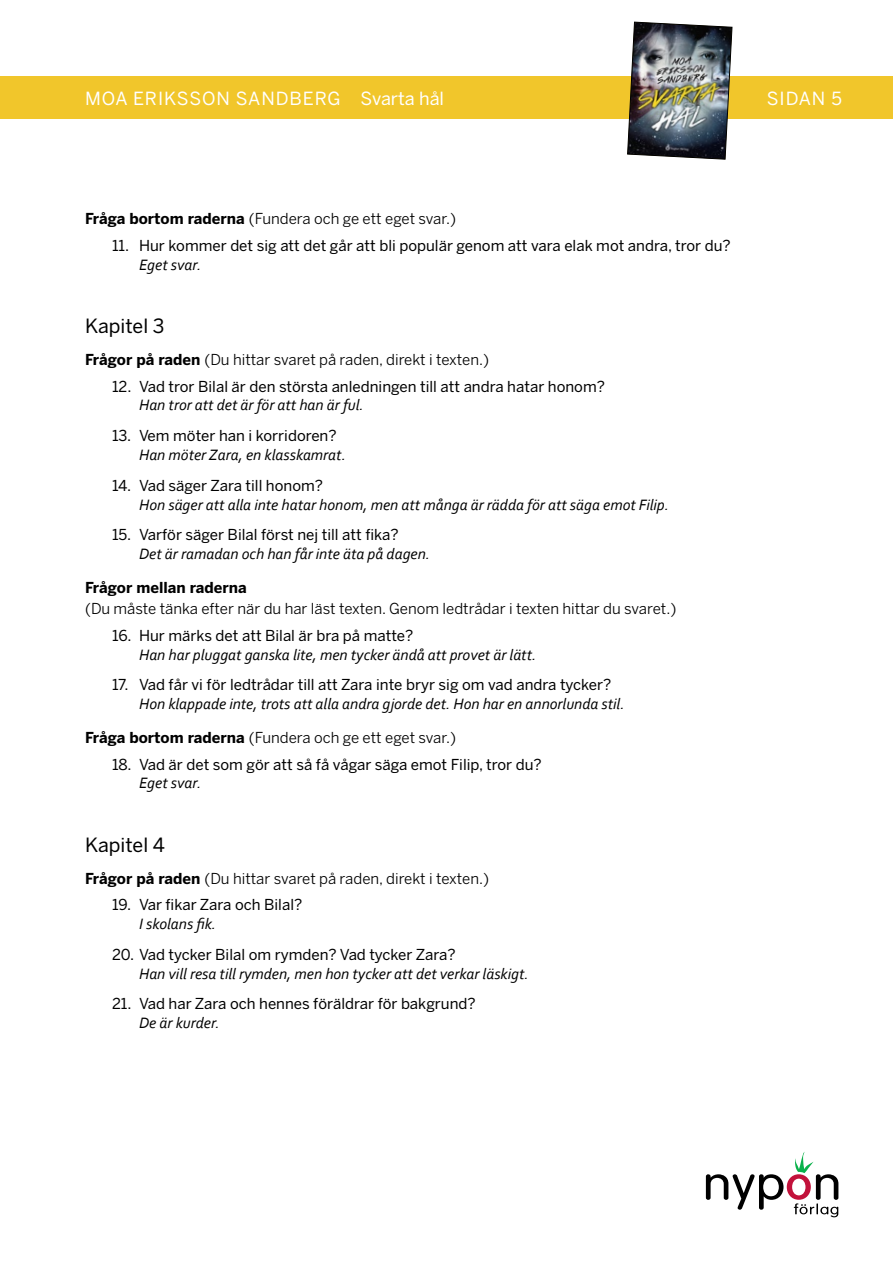
<style>
.page{position:relative;width:893px;height:1263px;background:#fff}
.page>*{position:absolute;margin:0;border:0;box-sizing:border-box;transform-origin:0 0}
.t1{font:19.5px "Benton Sans";color:#000}
.t2{font:18px "Benton Sans";letter-spacing:.04em;color:#fff}
.t3{font:italic 15.75px "Corbel";color:#000}
.t4{font:15px "Benton Sans";color:#000}
.t5{font:15px "Benton Sans";color:#000}
.t6{font:700 15px "Benton Sans";color:#000}
.s1{font-weight:700}
</style>
<div class="page">
<div style="left:0;top:77px;width:893px;height:42px;background:#f1c62b"></div>
<img style="left:627px;top:21px;width:106px;height:139px">
<svg style="left:706px;top:1152px;width:132px;height:65px"></svg>
<p class="t2" style="left:85px;top:88px;width:361px">MOA ERIKSSON SANDBERG Svarta hål</p>
<p class="t2" style="left:767px;top:88px;width:77px">SIDAN 5</p>
<p class="t5" style="left:85px;top:210px;width:373px"><span class="s1">Fråga bortom raderna</span> (Fundera och ge ett eget svar.)</p>
<p class="t4" style="left:112px;top:237px;width:620px">11. Hur kommer det sig att det går att bli populär genom att vara elak mot andra, tror du?</p>
<p class="t3" style="left:139px;top:255px;width:64px">Eget svar.</p>
<h1 class="t1" style="left:85px;top:315px;width:81px">Kapitel 3</h1>
<p class="t5" style="left:85px;top:351px;width:406px"><span class="s1">Frågor på raden</span> (Du hittar svaret på raden, direkt i texten.)</p>
<p class="t4" style="left:112px;top:377px;width:494px">12. Vad tror Bilal är den största anledningen till att andra hatar honom?</p>
<p class="t3" style="left:139px;top:395px;width:226px">Han tror att det är för att han är ful.</p>
<p class="t4" style="left:112px;top:427px;width:226px">13. Vem möter han i korridoren?</p>
<p class="t3" style="left:139px;top:445px;width:208px">Han möter Zara, en klasskamrat.</p>
<p class="t4" style="left:112px;top:477px;width:213px">14. Vad säger Zara till honom?</p>
<p class="t3" style="left:139px;top:495px;width:531px">Hon säger att alla inte hatar honom, men att många är rädda för att säga emot Filip.</p>
<p class="t4" style="left:112px;top:526px;width:288px">15. Varför säger Bilal först nej till att fika?</p>
<p class="t3" style="left:139px;top:544px;width:292px">Det är ramadan och han får inte äta på dagen.</p>
<p class="t6" style="left:85px;top:579px;width:163px">Frågor mellan raderna</p>
<p class="t5" style="left:85px;top:600px;width:593px">(Du måste tänka efter när du har läst texten. Genom ledtrådar i texten hittar du svaret.)</p>
<p class="t4" style="left:112px;top:626px;width:303px">16. Hur märks det att Bilal är bra på matte?</p>
<p class="t3" style="left:139px;top:644px;width:399px">Han har pluggat ganska lite, men tycker ändå att provet är lätt.</p>
<p class="t4" style="left:112px;top:676px;width:501px">17. Vad får vi för ledtrådar till att Zara inte bryr sig om vad andra tycker?</p>
<p class="t3" style="left:139px;top:694px;width:487px">Hon klappade inte, trots att alla andra gjorde det. Hon har en annorlunda stil.</p>
<p class="t5" style="left:85px;top:729px;width:373px"><span class="s1">Fråga bortom raderna</span> (Fundera och ge ett eget svar.)</p>
<p class="t4" style="left:112px;top:755px;width:431px">18. Vad är det som gör att så få vågar säga emot Filip, tror du?</p>
<p class="t3" style="left:139px;top:773px;width:64px">Eget svar.</p>
<h1 class="t1" style="left:85px;top:833px;width:81px">Kapitel 4</h1>
<p class="t5" style="left:85px;top:869px;width:406px"><span class="s1">Frågor på raden</span> (Du hittar svaret på raden, direkt i texten.)</p>
<p class="t4" style="left:112px;top:896px;width:192px">19. Var fikar Zara och Bilal?</p>
<p class="t3" style="left:139px;top:914px;width:78px">I skolans fik.</p>
<p class="t4" style="left:112px;top:945px;width:345px">20. Vad tycker Bilal om rymden? Vad tycker Zara?</p>
<p class="t3" style="left:139px;top:964px;width:391px">Han vill resa till rymden, men hon tycker att det verkar läskigt.</p>
<p class="t4" style="left:112px;top:995px;width:365px">21. Vad har Zara och hennes föräldrar för bakgrund?</p>
<p class="t3" style="left:139px;top:1013px;width:82px">De är kurder.</p>
</div>
